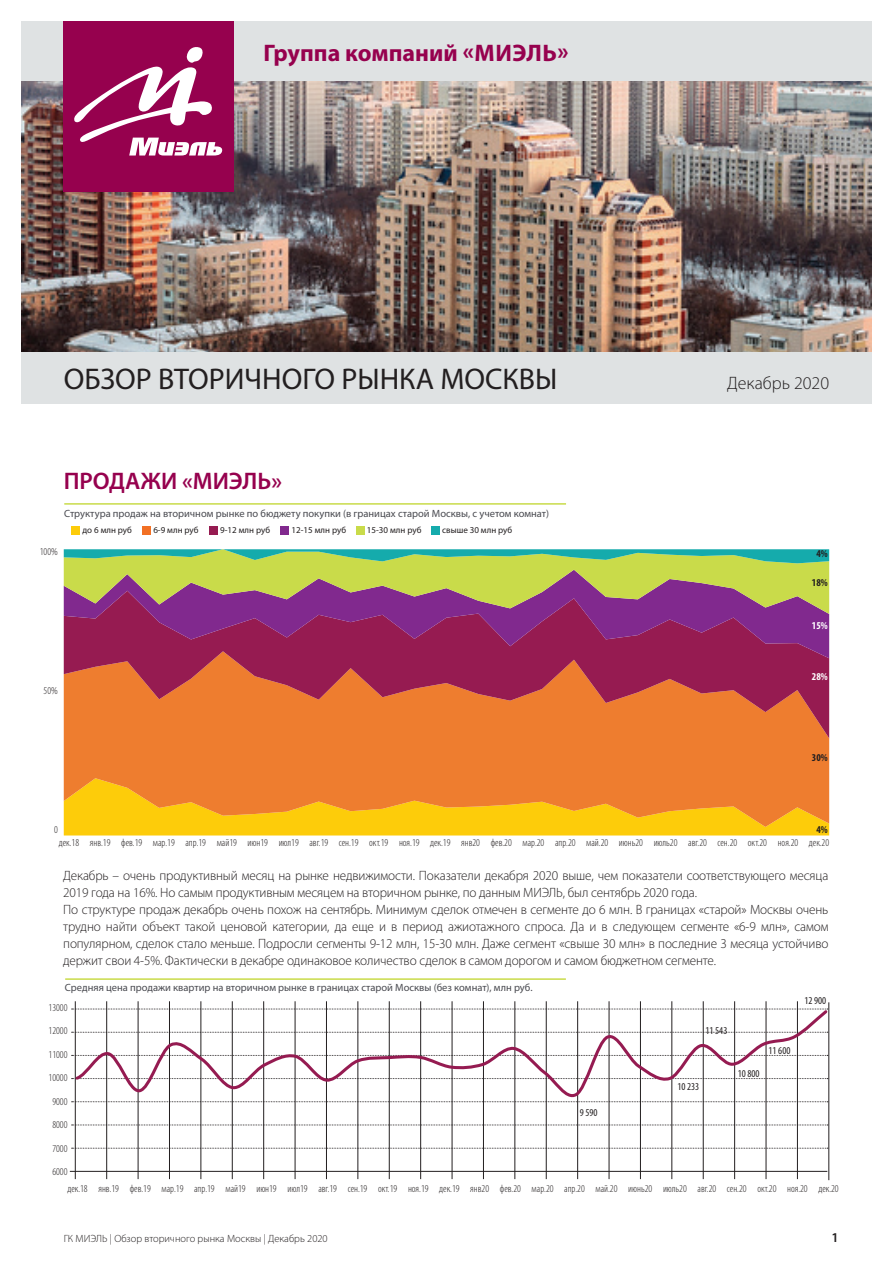
<style>
.page{position:relative;width:893px;height:1263px;background:#fff}
.page>*{position:absolute;margin:0;border:0;box-sizing:border-box;transform-origin:0 0}
.t1{font:30px "Myriad Pro";color:#231f20}
.t2{font:700 24px "Myriad Pro";color:#96014e}
.t3{font:600 24px "Myriad Pro";color:#96014e}
.t4{font:300 18px "Myriad Pro";color:#231f20}
.t5{font:300 13.5px/17px "Myriad Pro";letter-spacing:-.01em;color:#231f20}
.t6{font:600 13.5px "Myriad Pro";color:#231f20}
.t7{font:300 condensed 10.5px "Myriad Pro";color:#231f20}
.t8{font:10.5px "Myriad Pro";color:#494a50}
.t9{font:300 10.5px "Myriad Pro";color:#231f20}
.t10{font:condensed 10.5px "Myriad Pro";color:#231f20}
.t11{font:700 condensed 10.5px "Myriad Pro";color:#231f20}
.t12{font:700 condensed 10.5px "Myriad Pro";color:#fff}
.t13{font:9px "Myriad Pro";color:#231f20}
</style>
<div class="page">
<div style="left:64px;top:827px;width:765px;height:8px;background:#fdcc0a"></div>
<svg style="left:64px;top:738px;width:765px;height:89px;background:#f18f26"></svg>
<svg style="left:64px;top:658px;width:765px;height:80px;background:#cf5b3b"></svg>
<svg style="left:64px;top:614px;width:765px;height:44px;background:#902063"></svg>
<svg style="left:64px;top:563px;width:765px;height:51px;background:#aa8e66"></svg>
<svg style="left:64px;top:549px;width:765px;height:14px;background:#6ec381"></svg>
<div style="left:71px;top:526px;width:9px;height:9px;background:#fdcc0a"></div>
<div style="left:142px;top:526px;width:9px;height:9px;background:#f27024"></div>
<div style="left:209px;top:526px;width:9px;height:9px;background:#961b51"></div>
<div style="left:280px;top:526px;width:9px;height:9px;background:#81298e"></div>
<div style="left:356px;top:526px;width:8px;height:9px;background:#c9db4a"></div>
<div style="left:431px;top:526px;width:9px;height:9px;background:#15abac"></div>
<hr style="left:64px;top:503px;width:502px;height:2px;background:#c9db49">
<hr style="left:65px;top:978px;width:501px;height:2px;background:#c9db49">
<hr style="left:75px;top:1001px;width:1px;height:178px;background:#231f20">
<hr style="left:138px;top:1001px;width:1px;height:178px;background:#231f20">
<hr style="left:514px;top:1001px;width:1px;height:178px;background:#231f20">
<hr style="left:483px;top:1001px;width:1px;height:178px;background:#231f20">
<hr style="left:263px;top:1001px;width:1px;height:178px;background:#231f20">
<hr style="left:232px;top:1001px;width:1px;height:178px;background:#231f20">
<hr style="left:640px;top:1001px;width:1px;height:178px;background:#231f20">
<hr style="left:609px;top:1001px;width:1px;height:178px;background:#231f20">
<hr style="left:828px;top:1002px;width:1px;height:178px;background:#231f20">
<hr style="left:389px;top:1001px;width:1px;height:178px;background:#231f20">
<hr style="left:357px;top:1001px;width:1px;height:178px;background:#231f20">
<hr style="left:200px;top:1001px;width:1px;height:178px;background:#231f20">
<hr style="left:169px;top:1001px;width:1px;height:178px;background:#231f20">
<hr style="left:577px;top:1001px;width:1px;height:178px;background:#231f20">
<hr style="left:546px;top:1001px;width:1px;height:178px;background:#231f20">
<hr style="left:106px;top:1001px;width:1px;height:178px;background:#231f20">
<hr style="left:326px;top:1001px;width:1px;height:178px;background:#231f20">
<hr style="left:295px;top:1001px;width:1px;height:178px;background:#231f20">
<hr style="left:797px;top:1001px;width:1px;height:178px;background:#231f20">
<hr style="left:766px;top:1001px;width:1px;height:178px;background:#231f20">
<hr style="left:734px;top:1001px;width:1px;height:178px;background:#231f20">
<hr style="left:703px;top:1001px;width:1px;height:178px;background:#231f20">
<hr style="left:671px;top:1001px;width:1px;height:178px;background:#231f20">
<hr style="left:452px;top:1001px;width:1px;height:178px;background:#231f20">
<hr style="left:420px;top:1001px;width:1px;height:178px;background:#231f20">
<hr style="left:70px;top:1171px;width:757px;height:1px;background:#231f20">
<svg style="left:72px;top:1148px;width:756px;height:1px"></svg>
<svg style="left:72px;top:1124px;width:756px;height:1px"></svg>
<svg style="left:72px;top:1101px;width:756px;height:1px"></svg>
<svg style="left:73px;top:1007px;width:757px;height:93px"></svg>
<img style="left:21px;top:81px;width:851px;height:272px">
<div style="left:21px;top:21px;width:851px;height:60px;background:#dfe2e3"></div>
<div style="left:21px;top:353px;width:851px;height:51px;background:#dfe2e3"></div>
<div style="left:64px;top:21px;width:170px;height:170px;background:#96014e"></div>
<svg style="left:74px;top:47px;width:149px;height:109px"></svg>
<h2 class="t2" style="left:264px;top:37px;width:307px">Группа компаний «МИЭЛЬ»</h2>
<h1 class="t1" style="left:64px;top:360px;width:495px">ОБЗОР ВТОРИЧНОГО РЫНКА МОСКВЫ</h1>
<h3 class="t4" style="left:727px;top:372px;width:104px">Декабрь 2020</h3>
<h2 class="t3" style="left:64px;top:466px;width:220px">ПРОДАЖИ «МИЭЛЬ»</h2>
<p class="t8" style="left:64px;top:507px;width:486px">Структура продаж на вторичном рынке по бюджету покупки (в границах старой Москвы, с учетом комнат)</p>
<p class="t7" style="left:40px;top:545px;width:20px">100%</p>
<p class="t13" style="left:83px;top:524px;width:51px">до 6 млн руб</p>
<p class="t13" style="left:153px;top:524px;width:47px">6-9 млн руб</p>
<p class="t13" style="left:220px;top:524px;width:51px">9-12 млн руб</p>
<p class="t13" style="left:292px;top:524px;width:56px">12-15 млн руб</p>
<p class="t13" style="left:367px;top:524px;width:56px">15-30 млн руб</p>
<p class="t13" style="left:442px;top:524px;width:72px">свыше 30 млн руб</p>
<p class="t7" style="left:44px;top:684px;width:16px">50%</p>
<p class="t7" style="left:54px;top:824px;width:5px">0</p>
<p class="t11" style="left:816px;top:547px;width:13px">4%</p>
<p class="t11" style="left:812px;top:576px;width:17px">18%</p>
<p class="t12" style="left:812px;top:619px;width:17px">15%</p>
<p class="t12" style="left:812px;top:670px;width:17px">28%</p>
<p class="t11" style="left:812px;top:750px;width:17px">30%</p>
<p class="t11" style="left:816px;top:822px;width:13px">4%</p>
<p class="t7" style="left:59px;top:837px;width:772px">дек.18 янв.19 фев.19 мар.19 апр.19 май19 июн19 июл19 авг.19 сен.19 окт.19 ноя.19 дек.19 янв20 фев.20 мар.20 апр.20 май.20 июнь20 июль20 авг.20 сен.20 окт.20 ноя.20 дек.20</p>
<p class="t5" style="left:63px;top:867px;width:767px">Декабрь – очень продуктивный месяц на рынке недвижимости. Показатели декабря 2020 выше, чем показатели соответствующего месяца 2019 года на 16%. Но самым продуктивным месяцем на вторичном рынке, по данным МИЭЛЬ, был сентябрь 2020 года.<br>По структуре продаж декабрь очень похож на сентябрь. Минимум сделок отмечен в сегменте до 6 млн. В границах «старой» Москвы очень трудно найти объект такой ценовой категории, да еще и в период ажиотажного спроса. Да и в следующем сегменте «6-9 млн», самом популярном, сделок стало меньше. Подросли сегменты 9-12 млн, 15-30 млн. Даже сегмент «свыше 30 млн» в последние 3 месяца устойчиво держит свои 4-5%. Фактически в декабре одинаковое количество сделок в самом дорогом и самом бюджетном сегменте.</p>
<p class="t8" style="left:65px;top:980px;width:469px">Средняя цена продажи квартир на вторичном рынке в границах старой Москвы (без комнат), млн руб.</p>
<p class="t7" style="left:49px;top:1001px;width:20px">13000</p>
<p class="t7" style="left:49px;top:1024px;width:20px">12000</p>
<p class="t7" style="left:49px;top:1048px;width:20px">11000</p>
<p class="t7" style="left:49px;top:1071px;width:20px">10000</p>
<p class="t7" style="left:52px;top:1095px;width:17px">9000</p>
<p class="t7" style="left:52px;top:1118px;width:17px">8000</p>
<p class="t7" style="left:52px;top:1142px;width:17px">7000</p>
<p class="t7" style="left:52px;top:1165px;width:17px">6000</p>
<p class="t10" style="left:580px;top:1106px;width:19px">9 590</p>
<p class="t10" style="left:705px;top:1024px;width:23px">11 543</p>
<p class="t10" style="left:677px;top:1080px;width:23px">10 233</p>
<p class="t10" style="left:738px;top:1067px;width:23px">10 800</p>
<p class="t10" style="left:769px;top:1044px;width:23px">11 600</p>
<p class="t10" style="left:804px;top:994px;width:23px">12 900</p>
<p class="t7" style="left:67px;top:1183px;width:773px">дек.18 янв.19 фев.19 мар.19 апр.19 май19 июн19 июл19 авг.19 сен.19 окт.19 ноя.19 дек.19 янв20 фев.20 мар.20 апр.20 май.20 июнь20 июль20 авг.20 сен.20 окт.20 ноя.20 дек.20</p>
<p class="t9" style="left:64px;top:1232px;width:265px">ГК МИЭЛЬ | Обзор вторичного рынка Москвы | Декабрь 2020</p>
<p class="t6" style="left:831px;top:1228px;width:9px">1</p>
</div>
